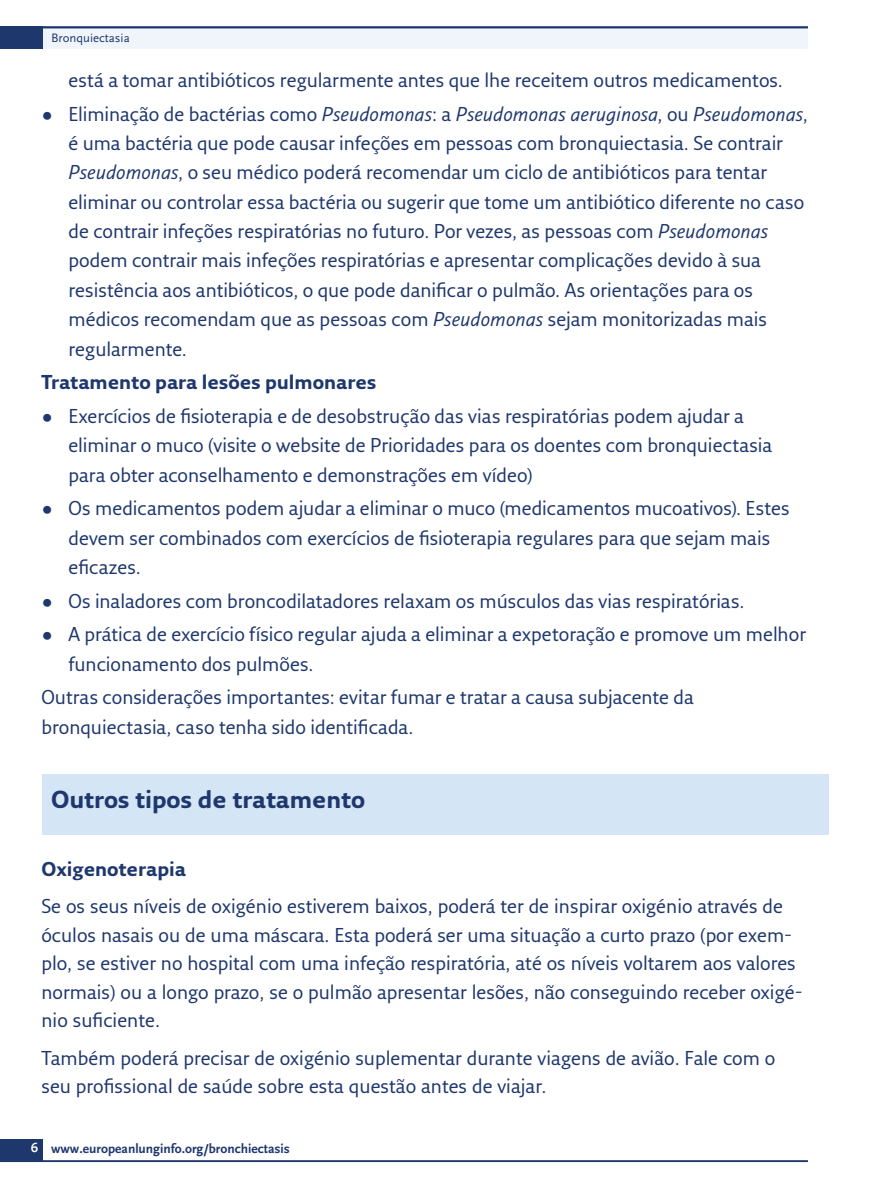
<style>
.page{position:relative;width:893px;height:1191px;background:#fff}
.page>*{position:absolute;margin:0;border:0;box-sizing:border-box;transform-origin:0 0}
.t1{font:700 24px "Fresco Sans Pro";color:#1e376d}
.H___B-head{font:19.5px/29.4px "Fresco Sans Pro";color:#1e376d}
.H___B-head-2{font:700 19.5px "Fresco Sans Pro";color:#1e376d}
.t2{font:700 13.5px "Scala Sans";color:#1e376d}
.t3{font:12.75px "Scala Sans";color:#1e376d}
.s1{font-style:italic}
.s2{color:#fff}
</style>
<div class="page">
<div style="left:0;top:26px;width:808px;height:23px;background:#eff5fb"></div>
<div style="left:0;top:1138px;width:43px;height:23px;background:#1e376d"></div>
<div style="left:0;top:26px;width:43px;height:23px;background:#1e376d"></div>
<hr style="left:0;top:1160px;width:808px;height:2px;background:#1e376d">
<hr style="left:0;top:26px;width:808px;height:2px;background:#1e376d">
<div style="left:43px;top:774px;width:786px;height:60px;background:#d4e5f5"></div>
<p class="t3" style="left:51px;top:31px;width:80px">Bronquiectasia</p>
<p class="H___B-head" style="left:68px;top:65px;width:716px">está a tomar antibióticos regularmente antes que lhe receitem outros medicamentos.</p>
<p class="H___B-head" style="left:68px;top:98px;width:741px;text-indent:-27px">• Eliminação de bactérias como <span class="s1">Pseudomonas</span>: a <span class="s1">Pseudomonas aeruginosa</span>, ou <span class="s1">Pseudomonas</span>, é uma bactéria que pode causar infeções em pessoas com bronquiectasia. Se contrair <span class="s1">Pseudomonas</span>, o seu médico poderá recomendar um ciclo de antibióticos para tentar eliminar ou controlar essa bactéria ou sugerir que tome um antibiótico diferente no caso de contrair infeções respiratórias no futuro. Por vezes, as pessoas com <span class="s1">Pseudomonas </span>podem contrair mais infeções respiratórias e apresentar complicações devido à sua resistência aos antibióticos, o que pode danificar o pulmão. As orientações para os médicos recomendam que as pessoas com <span class="s1">Pseudomonas</span> sejam monitorizadas mais regularmente.</p>
<p class="H___B-head-2" style="left:41px;top:370px;width:336px">Tratamento para lesões pulmonares</p>
<p class="H___B-head" style="left:68px;top:401px;width:705px;text-indent:-27px">• Exercícios de fisioterapia e de desobstrução das vias respiratórias podem ajudar a eliminar o muco (visite o website de Prioridades para os doentes com bronquiectasia para obter aconselhamento e demonstrações em vídeo)</p>
<p class="H___B-head" style="left:68px;top:493px;width:723px;text-indent:-27px">• Os medicamentos podem ajudar a eliminar o muco (medicamentos mucoativos). Estes devem ser combinados com exercícios de fisioterapia regulares para que sejam mais eficazes.</p>
<p class="H___B-head" style="left:41px;top:585px;width:705px">• Os inaladores com broncodilatadores relaxam os músculos das vias respiratórias.</p>
<p class="H___B-head" style="left:68px;top:619px;width:739px;text-indent:-27px">• A prática de exercício físico regular ajuda a eliminar a expetoração e promove um melhor funcionamento dos pulmões.</p>
<p class="H___B-head" style="left:41px;top:682px;width:654px">Outras considerações importantes: evitar fumar e tratar a causa subjacente da bronquiectasia, caso tenha sido identificada.</p>
<p class="t1" style="left:51px;top:784px;width:316px">Outros tipos de tratamento</p>
<p class="H___B-head-2" style="left:41px;top:856px;width:146px">Oxigenoterapia</p>
<p class="H___B-head" style="left:41px;top:891px;width:763px;line-height:28.7px">Se os seus níveis de oxigénio estiverem baixos, poderá ter de inspirar oxigénio através de óculos nasais ou de uma máscara. Esta poderá ser uma situação a curto prazo (por exem&shy;plo, se estiver no hospital com uma infeção respiratória, até os níveis voltarem aos valores normais) ou a longo prazo, se o pulmão apresentar lesões, não conseguindo receber oxigé&shy;nio suficiente.</p>
<p class="H___B-head" style="left:41px;top:1042px;width:735px;line-height:28.7px">Também poderá precisar de oxigénio suplementar durante viagens de avião. Fale com o seu profissional de saúde sobre esta questão antes de viajar.</p>
<p class="t2" style="left:31px;top:1141px;width:260px"><span class="s2">6</span> www.europeanlunginfo.org/bronchiectasis</p>
</div>
